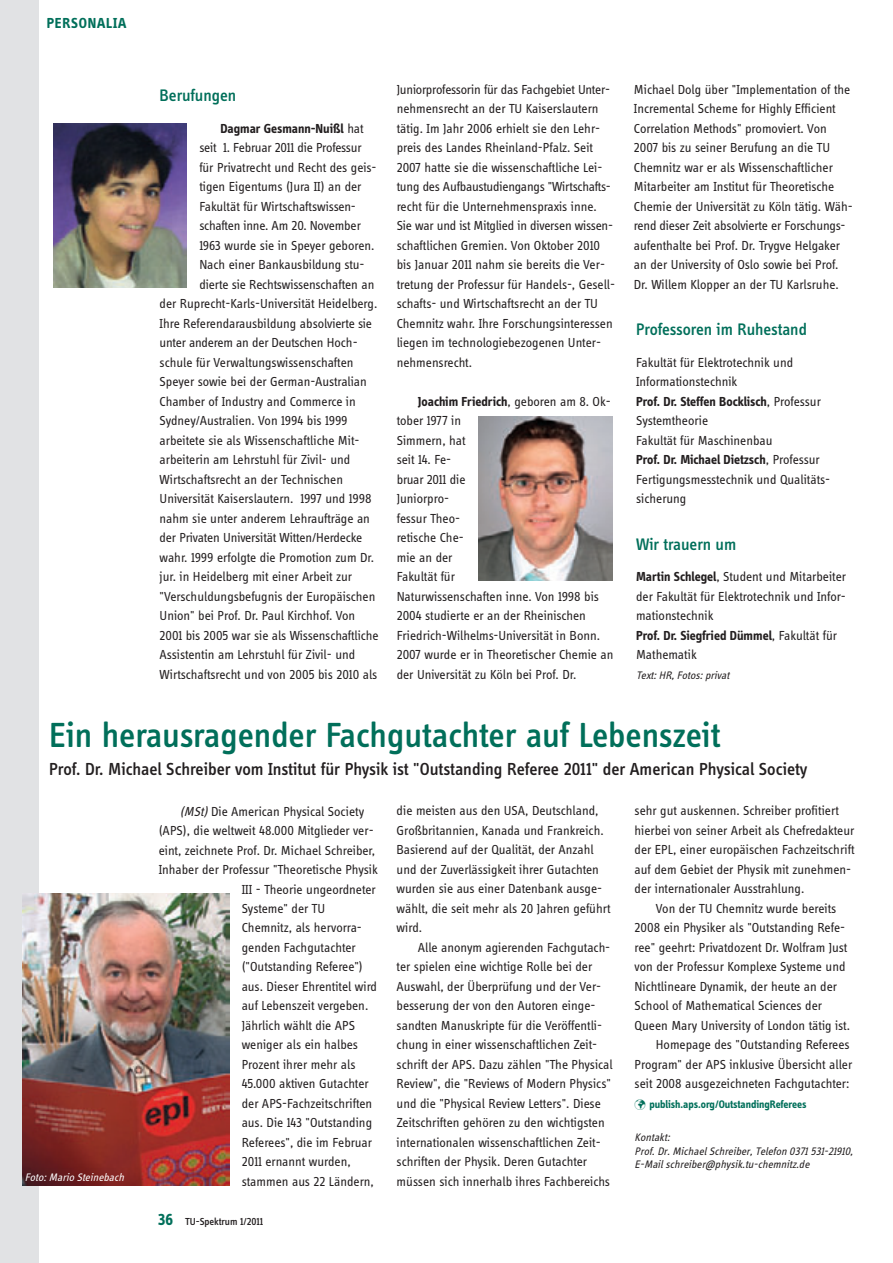
<style>
.page{position:relative;width:893px;height:1263px;background:#fff}
.page>*{position:absolute;margin:0;border:0;box-sizing:border-box;transform-origin:0 0}
.t1{font:500 36px "Info Disp";color:#016f5a}
.t2{font:500 18px "Info Disp";color:#231f20}
.t3{font:500 17.25px "Info Disp";color:#016f5a}
.t4{font:700 15px "Info Disp";letter-spacing:.045em;color:#016f5a}
.t5{font:13.5px/19.5px "Info Disp";color:#231f20}
.t6{font:700 13.5px "Info Disp";color:#231f20}
.t7{font:italic 11.25px/13.5px "Info Disp";color:#231f20}
.t8{font:700 11.25px "Info Disp";letter-spacing:-.005em;color:#016f5a}
.t9{font:italic 11.25px "Info Disp";color:#fff}
.t10{font:500 10.5px "Info Disp";color:#231f20}
.s1{font-weight:400}
.s2{font-weight:700}
.s3{font-style:italic}
.s4{font-weight:700;font-size:16.5px;color:#016f5a}
</style>
<div class="page">
<div style="left:0;top:0;width:38px;height:1263px;background:#e1e2e4"></div>
<img style="left:53px;top:124px;width:134px;height:164px">
<img style="left:478px;top:417px;width:134px;height:164px">
<img style="left:22px;top:893px;width:207px;height:292px">
<p class="t4" style="left:47px;top:18px;width:81px">PERSONALIA</p>
<p class="t3" style="left:160px;top:89px;width:78px">Berufungen</p>
<p class="t6" style="left:221px;top:123px;width:145px">Dagmar Gesmann-Nuißl <span class="s1">hat</span></p>
<p class="t5" style="left:199px;top:139px;width:164px">seit 1. Februar 2011 die Pro fes sur</p>
<p class="t5" style="left:199px;top:159px;width:179px">für Privat recht und Recht des geis-</p>
<p class="t5" style="left:199px;top:178px;width:164px">tigen Eigentums (Jura II) an der</p>
<p class="t5" style="left:199px;top:198px;width:158px">Fakultät für Wirtschaftswis sen -</p>
<p class="t5" style="left:199px;top:217px;width:163px">schaften inne. Am 20. No vem ber</p>
<p class="t5" style="left:199px;top:237px;width:177px">1963 wurde sie in Speyer ge boren.</p>
<p class="t5" style="left:199px;top:256px;width:167px">Nach einer Bankausbil dung stu-</p>
<p class="t5" style="left:199px;top:276px;width:177px">dierte sie Rechtswis senschaften an</p>
<p class="t5" style="left:160px;top:295px;width:219px">der Ruprecht-Karls-Universität Heidel berg.</p>
<p class="t5" style="left:160px;top:315px;width:214px">Ihre Refe rendarausbildung absolvierte sie</p>
<p class="t5" style="left:160px;top:334px;width:200px">unter anderem an der Deut schen Hoch-</p>
<p class="t5" style="left:160px;top:354px;width:195px">schule für Verwaltungswissen schaf ten</p>
<p class="t5" style="left:160px;top:373px;width:209px">Speyer sowie bei der German-Austra lian</p>
<p class="t5" style="left:160px;top:393px;width:198px">Chamber of Industry and Commerce in</p>
<p class="t5" style="left:160px;top:412px;width:189px">Sydney/Australien. Von 1994 bis 1999</p>
<p class="t5" style="left:160px;top:432px;width:202px">arbeitete sie als Wissenschaftliche Mit -</p>
<p class="t5" style="left:160px;top:451px;width:192px">arbeiterin am Lehrstuhl für Zivil- und</p>
<p class="t5" style="left:160px;top:471px;width:185px">Wirtschaftsrecht an der Technischen</p>
<p class="t5" style="left:160px;top:490px;width:213px">Universität Kaiserslautern. 1997 und 1998</p>
<p class="t5" style="left:160px;top:510px;width:212px">nahm sie unter anderem Lehraufträge an</p>
<p class="t5" style="left:160px;top:529px;width:204px">der Privaten Universität Witten/Herdecke</p>
<p class="t5" style="left:160px;top:549px;width:216px">wahr. 1999 erfolgte die Promotion zum Dr.</p>
<p class="t5" style="left:160px;top:568px;width:194px">jur. in Heidelberg mit einer Arbeit zur</p>
<p class="t5" style="left:160px;top:588px;width:217px">"Ver schul dungsbefugnis der Europäischen</p>
<p class="t5" style="left:160px;top:607px;width:197px">Union" bei Prof. Dr. Paul Kirchhof. Von</p>
<p class="t5" style="left:160px;top:627px;width:221px">2001 bis 2005 war sie als Wissenschaftliche</p>
<p class="t5" style="left:160px;top:646px;width:197px">Assistentin am Lehrstuhl für Zivil- und</p>
<p class="t5" style="left:160px;top:666px;width:219px">Wirtschaftsrecht und von 2005 bis 2010 als</p>
<p class="t5" style="left:397px;top:81px;width:220px">Juniorprofessorin für das Fach gebiet Unter&shy;nehmensrecht an der TU Kaiserslautern tätig. Im Jahr 2006 erhielt sie den Lehr - preis des Landes Rheinland-Pfalz. Seit 2007 hatte sie die wissenschaftliche Lei - tung des Aufbaustu diengangs "Wirt schafts - recht für die Unter nehmenspraxis inne.<br>Sie war und ist Mitglied in diversen wissen&shy;schaftlichen Gremien. Von Oktober 2010 bis Januar 2011 nahm sie bereits die Ver - tretung der Professur für Handels-, Ge sel l&shy;schafts- und Wirtschafts recht an der TU Chemnitz wahr. Ihre Forschungsinteressen liegen im technologiebezogenen Unter&shy;nehmensrecht.</p>
<p class="t5" style="left:397px;top:392px;width:218px;text-indent:21px"><span class="s2">Joachim Friedrich</span>, geboren am 8. Ok - to ber 1977 in<br>Simmern, hat<br>seit 14. Fe-<br>bruar 2011 die<br>Junio r pro -<br>fessur Theo-<br>re ti sche Che -<br>mie an der<br>Fakultät für<br>Naturwis sen schaf ten inne. Von 1998 bis<br>2004 studierte er an der Rheinischen<br>Friedrich-Wilhelms-Uni versität in Bonn.<br>2007 wurde er in Theo re tischer Chemie an der Universität zu Köln bei Prof. Dr.</p>
<p class="t5" style="left:634px;top:80px;width:220px">Michael Dolg über "Implemen tation of the Incremental Scheme for High ly Efficient Correlation Methods" promoviert. Von 2007 bis zu seiner Berufung an die TU Chemnitz war er als Wissen schaft licher Mitar beiter am Institut für Theoreti sche Chemie der Uni ver sität zu Köln tätig. Wäh - rend dieser Zeit absolvierte er Forschungs - auf ent halte bei Prof. Dr. Trygve Helgaker an der Univer sity of Oslo sowie bei Prof.<br>Dr. Willem Klopper an der TU Karlsruhe.</p>
<p class="t3" style="left:636px;top:323px;width:172px">Professoren im Ruhestand</p>
<p class="t5" style="left:636px;top:354px;width:195px">Fakultät für Elektrotechnik und<br>Informationstechnik<br><span class="s2">Prof. Dr. Steffen Bocklisch</span>, Professur<br>Systemtheorie<br>Fakultät für Maschinenbau<br><span class="s2">Prof. Dr. Michael Dietzsch</span>, Professur<br>Fertigungsmesstechnik und Qualitäts&shy;sicherung</p>
<p class="t3" style="left:636px;top:538px;width:102px">Wir trauern um</p>
<p class="t5" style="left:636px;top:568px;width:211px"><span class="s2">Martin Schlegel</span>, Student und Mitarbeiter der Fakultät für Elektrotechnik und Infor - mationstechnik<br><span class="s2">Prof. Dr. Siegfried Dümmel</span>, Fakultät für<br>Mathematik</p>
<p class="t7" style="left:636px;top:669px;width:97px">Text:HR,Fotos:privat</p>
<h1 class="t1" style="left:49px;top:721px;width:673px">Ein herausragender Fachgutachter auf Lebenszeit</h1>
<h2 class="t2" style="left:49px;top:762px;width:760px">Prof. Dr. Michael Schreiber vom Institut für Physik ist "Outstanding Referee 2011" der American Physical Society</h2>
<p class="t9" style="left:25px;top:1173px;width:103px">Foto:Mario Steinebach</p>
<p class="t5" style="left:180px;top:802px;width:186px"><span class="s3">(MSt)</span>Die American Physical Society</p>
<p class="t5" style="left:159px;top:822px;width:216px">(APS), die weltweit 48.000 Mitglieder ver-</p>
<p class="t5" style="left:159px;top:841px;width:218px">eint, zeichnete Prof. Dr. Michael Schreiber,</p>
<p class="t5" style="left:159px;top:861px;width:221px">In haber der Professur "Theoretische Physik</p>
<p class="t5" style="left:242px;top:880px;width:136px">III - Theorie ungeordneter</p>
<p class="t5" style="left:242px;top:900px;width:85px">Systeme" der TU</p>
<p class="t5" style="left:242px;top:919px;width:122px">Chemnitz, als hervorra-</p>
<p class="t5" style="left:242px;top:939px;width:116px">genden Fachgut achter</p>
<p class="t5" style="left:242px;top:958px;width:123px">("Outstanding Re feree")</p>
<p class="t5" style="left:242px;top:978px;width:137px">aus. Dieser Ehrentitel wird</p>
<p class="t5" style="left:242px;top:997px;width:128px">auf Le benszeit vergeben.</p>
<p class="t5" style="left:242px;top:1017px;width:115px">Jähr lich wählt die APS</p>
<p class="t5" style="left:242px;top:1036px;width:118px">weniger als ein halbes</p>
<p class="t5" style="left:242px;top:1056px;width:115px">Pro zent ihrer mehr als</p>
<p class="t5" style="left:242px;top:1075px;width:129px">45.000 aktiven Gutachter</p>
<p class="t5" style="left:242px;top:1095px;width:132px">der APS-Fachzeit schriften</p>
<p class="t5" style="left:242px;top:1114px;width:132px">aus. Die 143 "Outstanding</p>
<p class="t5" style="left:242px;top:1134px;width:132px">Referees", die im Februar</p>
<p class="t5" style="left:242px;top:1153px;width:111px">2011 ernannt wurden,</p>
<p class="t5" style="left:242px;top:1173px;width:133px">stammen aus 22 Ländern,</p>
<p class="t10" style="left:158px;top:1217px;width:106px"><span class="s4">36</span> TU-Spektrum 1/2011</p>
<p class="t5" style="left:397px;top:802px;width:216px">die meisten aus den USA, Deutschland, Großbritannien, Kanada und Frankreich.<br>Basierend auf der Qualität, der Anzahl und der Zuverlässigkeit ihrer Gut achten wurden sie aus einer Datenbank ausge&shy;wählt, die seit mehr als 20 Jahren geführt wird.</p>
<p class="t5" style="left:397px;top:939px;width:218px;text-indent:21px">Alle anonym agierenden Fachgutach - ter spielen eine wichtige Rolle bei der Auswahl, der Überprüfung und der Ver - besserung der von den Autoren einge&shy;sandten Manuskripte für die Veröffentli - chung in einer wissenschaftlichen Zeit - schrift der APS. Dazu zählen "The Physical Review", die "Reviews of Modern Physics" und die "Physical Review Letters". Diese Zeitschriften gehören zu den wichtigsten internationalen wissenschaftlichen Zeit - schriften der Physik. Deren Gutachter müssen sich innerhalb ihres Fachbereichs</p>
<p class="t5" style="left:635px;top:802px;width:221px">sehr gut auskennen. Schreiber profitiert hierbei von seiner Arbeit als Chefredakteur der EPL, einer europäischen Fachzeitschrift auf dem Gebiet der Physik mit zunehmen&shy;der internationaler Ausstrahlung.</p>
<p class="t5" style="left:656px;top:899px;width:182px">Von der TU Chemnitz wurde bereits</p>
<p class="t5" style="left:635px;top:919px;width:212px">2008 ein Physiker als "Outstanding Refe -</p>
<p class="t5" style="left:635px;top:938px;width:214px">ree" geehrt: Privatdozent Dr. Wolfram Just</p>
<p class="t5" style="left:635px;top:958px;width:212px">von der Professur Komplexe Systeme und</p>
<p class="t5" style="left:635px;top:977px;width:204px">Nichtlineare Dynamik, der heute an der</p>
<p class="t5" style="left:635px;top:997px;width:189px">School of Mathematical Sciences der</p>
<p class="t5" style="left:635px;top:1016px;width:217px">Queen Mary University of London tätig ist.</p>
<p class="t5" style="left:656px;top:1036px;width:195px">Homepage des "Outstanding Referees</p>
<p class="t5" style="left:635px;top:1055px;width:219px">Program" der APS inklusive Übersicht aller</p>
<p class="t5" style="left:635px;top:1075px;width:216px">seit 2008 ausgezeichneten Fachgutachter:</p>
<p class="t8" style="left:635px;top:1100px;width:173px">✓ publish.aps.org/OutstandingReferees</p>
<p class="t7" style="left:635px;top:1131px;width:222px">Kontakt:<br>Prof.Dr.Michael Schreiber,Telefon 0371531-21910,<br>E-Mail schreiber@physik.tu-chemnitz.de</p>
</div>
